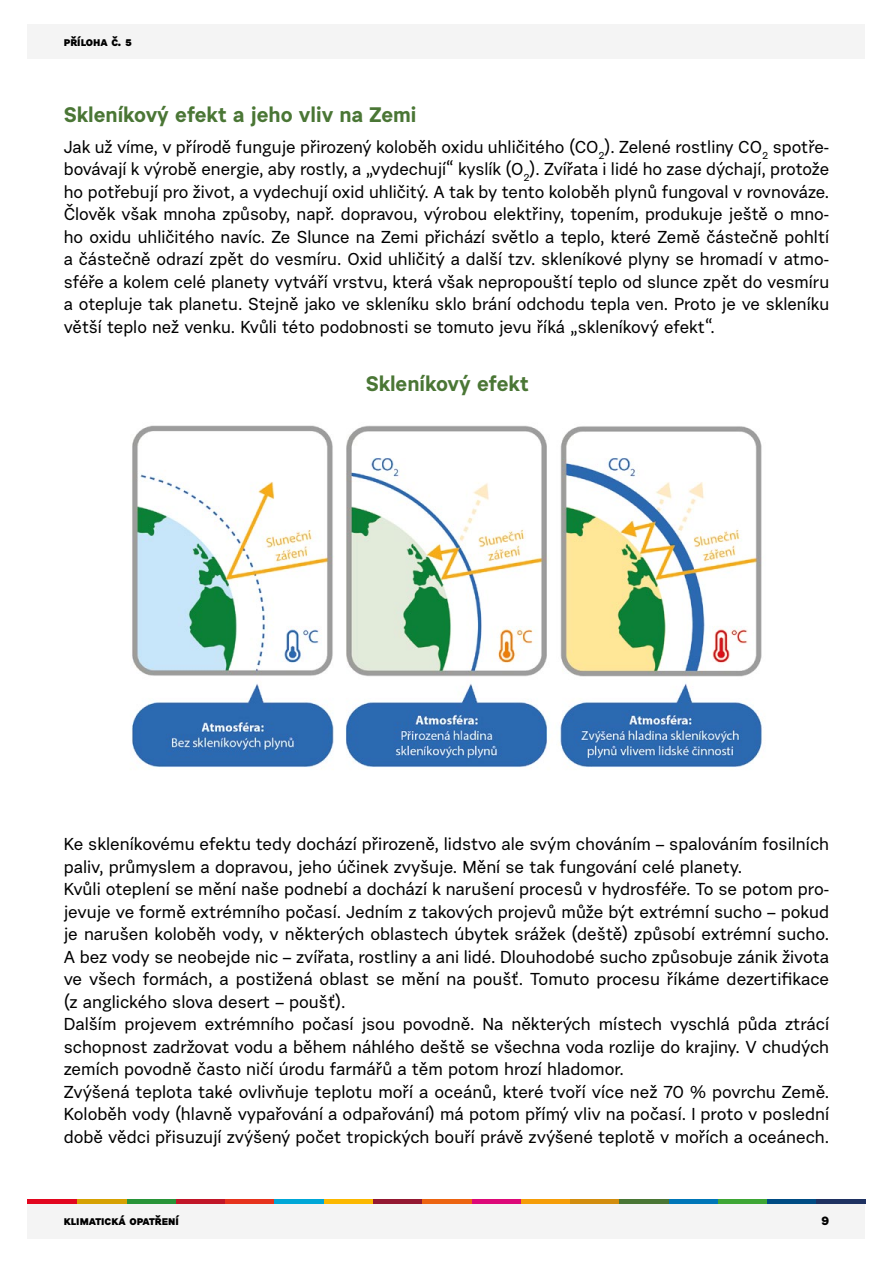
<style>
.page{position:relative;width:893px;height:1263px;background:#fff}
.page>*{position:absolute;margin:0;border:0;box-sizing:border-box;transform-origin:0 0}
.t1{font:700 21px "Urban Grotesk Re Bo";color:#4a7635}
.t2{font:17.25px/22.5px "Urban Grotesk Me Bl";color:#000;text-align:justify}
.t3{font:700 12px "Urban Grotesk Me Bl";color:#000}
</style>
<div class="page">
<div style="left:28px;top:1201px;width:837px;height:37px;background:#f4f4f4"></div>
<hr style="left:816px;top:1199px;width:49px;height:4px;background:#1f3262">
<hr style="left:767px;top:1199px;width:49px;height:4px;background:#004c84">
<hr style="left:717px;top:1199px;width:50px;height:4px;background:#3ea635">
<hr style="left:668px;top:1199px;width:49px;height:4px;background:#0076b8">
<hr style="left:619px;top:1199px;width:49px;height:4px;background:#4a7635">
<hr style="left:570px;top:1199px;width:49px;height:4px;background:#d28d0e">
<hr style="left:520px;top:1199px;width:50px;height:4px;background:#f59d08">
<hr style="left:471px;top:1199px;width:49px;height:4px;background:#dd0979">
<hr style="left:422px;top:1199px;width:49px;height:4px;background:#ec6411">
<hr style="left:373px;top:1199px;width:49px;height:4px;background:#931831">
<hr style="left:323px;top:1199px;width:50px;height:4px;background:#fbb800">
<hr style="left:274px;top:1199px;width:49px;height:4px;background:#00a7d7">
<hr style="left:225px;top:1199px;width:49px;height:4px;background:#e6331d">
<hr style="left:175px;top:1199px;width:50px;height:4px;background:#c11628">
<hr style="left:126px;top:1199px;width:49px;height:4px;background:#289438">
<hr style="left:77px;top:1199px;width:49px;height:4px;background:#d6a102">
<hr style="left:28px;top:1199px;width:49px;height:4px;background:#e2061f">
<div style="left:28px;top:24px;width:837px;height:34px;background:#f4f4f4"></div>
<img style="left:131px;top:425px;width:632px;height:343px">
<p class="t3" style="left:64px;top:34px;width:70px">příloha č. 5</p>
<p class="t1" style="left:64px;top:101px;width:354px">Skleníkový efekt a jeho vliv na Zemi</p>
<p class="t2" style="left:64px;top:135px;width:767px">Jak už víme, v přírodě funguje přirozený koloběh oxidu uhličitého (CO<sub>2</sub>). Zelené rostliny CO<sub>2</sub> spotře&shy;bovávají k výrobě energie, aby rostly, a „vydechují“ kyslík (O<sub>2</sub>). Zvířata i lidé ho zase dýchají, protože ho potřebují pro život, a vydechují oxid uhličitý. A tak by tento koloběh plynů fungoval v rovnováze.<br>Člověk však mnoha způsoby, např. dopravou, výrobou elektřiny, topením, produkuje ještě o mno&shy;ho oxidu uhličitého navíc. Ze Slunce na Zemi přichází světlo a teplo, které Země částečně pohltí a částečně odrazí zpět do vesmíru. Oxid uhličitý a další tzv. skleníkové plyny se hromadí v atmo&shy;sféře a kolem celé planety vytváří vrstvu, která však nepropouští teplo od slunce zpět do vesmíru a otepluje tak planetu. Stejně jako ve skleníku sklo brání odchodu tepla ven. Proto je ve skleníku větší teplo než venku. Kvůli této podobnosti se tomuto jevu říká „skleníkový efekt“.</p>
<p class="t1" style="left:366px;top:370px;width:164px">Skleníkový efekt</p>
<p class="t2" style="left:64px;top:833px;width:767px;text-align:left">Ke skleníkovému efektu tedy dochází přirozeně, lidstvo ale svým chováním – spalováním fosilních paliv, průmyslem a dopravou, jeho účinek zvyšuje. Mění se tak fungování celé planety.<br>Kvůli oteplení se mění naše podnebí a dochází k narušení procesů v hydrosféře. To se potom pro&shy;jevuje ve formě extrémního počasí. Jedním z takových projevů může být extrémní sucho – pokud je narušen koloběh vody, v některých oblastech úbytek srážek (deště) způsobí extrémní sucho.<br>A bez vody se neobejde nic – zvířata, rostliny a ani lidé. Dlouhodobé sucho způsobuje zánik života ve všech formách, a postižená oblast se mění na poušť. Tomuto procesu říkáme dezertifikace (z anglického slova desert – poušť).<br>Dalším projevem extrémního počasí jsou povodně. Na některých místech vyschlá půda ztrácí schopnost zadržovat vodu a během náhlého deště se všechna voda rozlije do krajiny. V chudých zemích povodně často ničí úrodu farmářů a těm potom hrozí hladomor.<br>Zvýšená teplota také ovlivňuje teplotu moří a oceánů, které tvoří více než 70 % povrchu Země.<br>Koloběh vody (hlavně vypařování a odpařování) má potom přímý vliv na počasí. I proto v poslední době vědci přisuzují zvýšený počet tropických bouří právě zvýšené teplotě v mořích a oceánech.</p>
<p class="t3" style="left:64px;top:1213px;width:117px">klimatická opatření</p>
<p class="t3" style="left:821px;top:1213px;width:9px">9</p>
</div>
